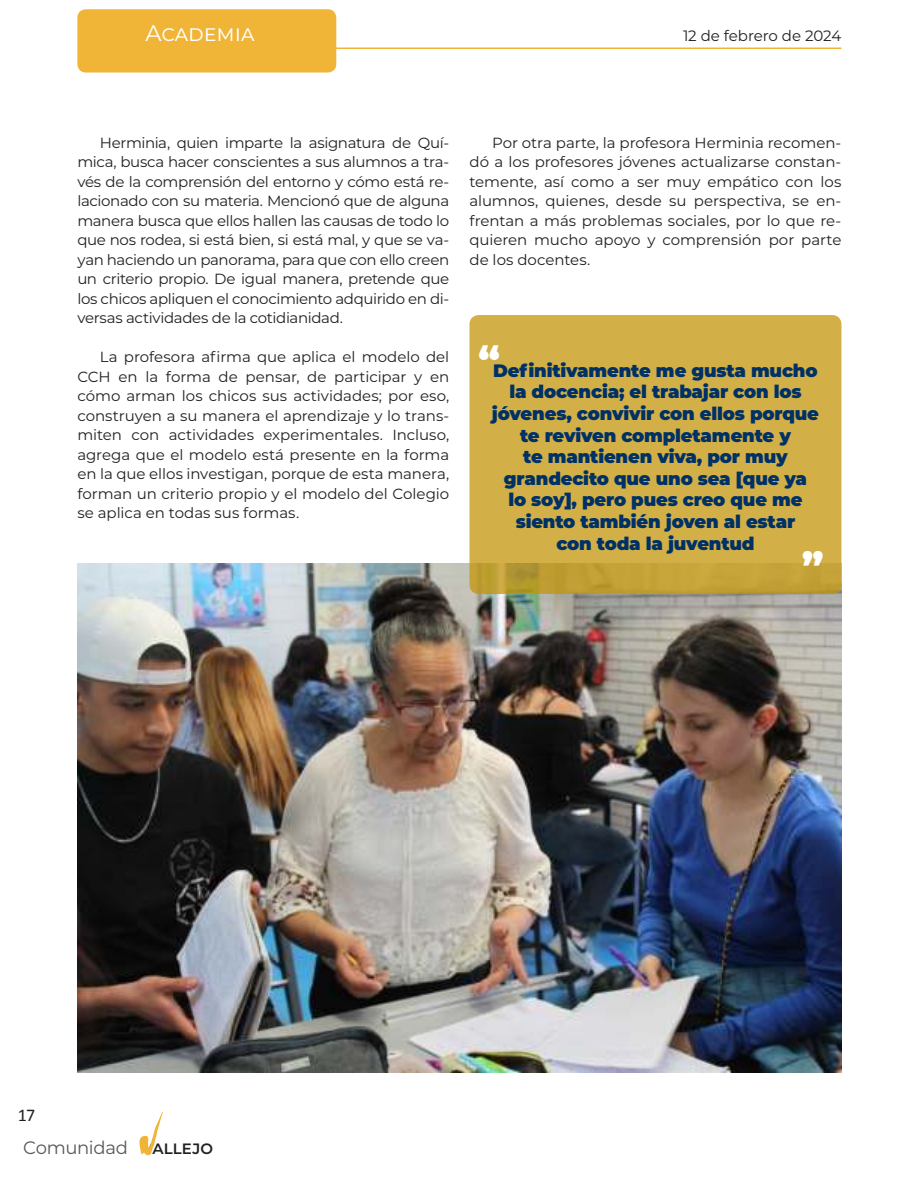
<style>
.page{position:relative;width:918px;height:1188px;background:#fff}
.page>*{position:absolute;margin:0;border:0;box-sizing:border-box;transform-origin:0 0}
.t1{font:900 36px "Montserrat";color:#fff}
.t2{font:22.5px "Montserrat";color:#fff}
.t3{font:900 18px/21.6px "Montserrat";letter-spacing:-.01em;color:#003166;text-align:center}
.t4{font:18px "Montserrat";letter-spacing:-.015em;color:#57585a}
.t5{font:18px "Calibri";color:#221f1f}
.t6{font:15px "Montserrat";letter-spacing:-.005em;color:#221f1f}
.t7{font:14.7px/19.5px "Montserrat";letter-spacing:-.01em;color:#221f1f;text-align:justify}
.s1{font-weight:600;font-size:15px;color:#221f1f}
</style>
<div class="page">
<img style="left:77px;top:563px;width:764px;height:509px">
<svg style="left:470px;top:316px;width:371px;height:277px;fill:#d2b047"></svg>
<div style="left:470px;top:315px;width:371px;height:279px;border:2px solid #c4960a;border-radius:9px"></div>
<hr style="left:234px;top:48px;width:607px;height:1px;background:#f0b537">
<div style="left:77px;top:9px;width:259px;height:64px;background:#f0b537;border-radius:9px"></div>
<svg style="left:139px;top:1111px;width:24px;height:44px"></svg>
<h2 class="t2" style="left:145px;top:20px;width:111px">Academia</h2>
<p class="t6" style="left:683px;top:27px;width:160px">12 de febrero de 2024</p>
<p class="t7" style="left:77px;top:133px;width:373px;text-indent:23px">Herminia, quien imparte la asignatura de Quí&shy;mica, busca hacer conscientes a sus alumnos a tra&shy;vés de la comprensión del entorno y cómo está re&shy;lacionado con su materia. Mencionó que de alguna manera busca que ellos hallen las causas de todo lo que nos rodea, si está bien, si está mal, y que se va&shy;yan haciendo un panorama, para que con ello creen un criterio propio. De igual manera, pretende que los chicos apliquen el conocimiento adquirido en di&shy;versas actividades de la cotidianidad.</p>
<p class="t7" style="left:77px;top:347px;width:373px;text-indent:23px">La profesora afirma que aplica el modelo del CCH en la forma de pensar, de participar y en cómo arman los chicos sus actividades; por eso, construyen a su manera el aprendizaje y lo trans&shy;miten con actividades experimentales. Incluso, agrega que el modelo está presente en la forma en la que ellos investigan, porque de esta manera, forman un criterio propio y el modelo del Colegio se aplica en todas sus formas.</p>
<p class="t7" style="left:470px;top:133px;width:373px;text-indent:23px">Por otra parte, la profesora Herminia recomen&shy;dó a los profesores jóvenes actualizarse constan&shy;temente, así como a ser muy empático con los alumnos, quienes, desde su perspectiva, se en&shy;frentan a más problemas sociales, por lo que re&shy;quieren mucho apoyo y comprensión por parte de los docentes.</p>
<h1 class="t1" style="left:479px;top:338px;width:23px">“</h1>
<p class="t3" style="left:492px;top:360px;width:329px">Definitivamente me gusta mucho la docencia; el trabajar con los jóvenes, convivir con ellos porque te reviven completamente y<br>te mantienen viva, por muy grandecito que uno sea [que ya<br>lo soy], pero pues creo que me siento también joven al estar<br>con toda la juventud</p>
<h1 class="t1" style="left:802px;top:544px;width:23px">”</h1>
<p class="t5" style="left:18px;top:1104px;width:19px">17</p>
<p class="t4" style="left:23px;top:1138px;width:191px">Comunidad <span class="s1">VALLEJO</span></p>
</div>
